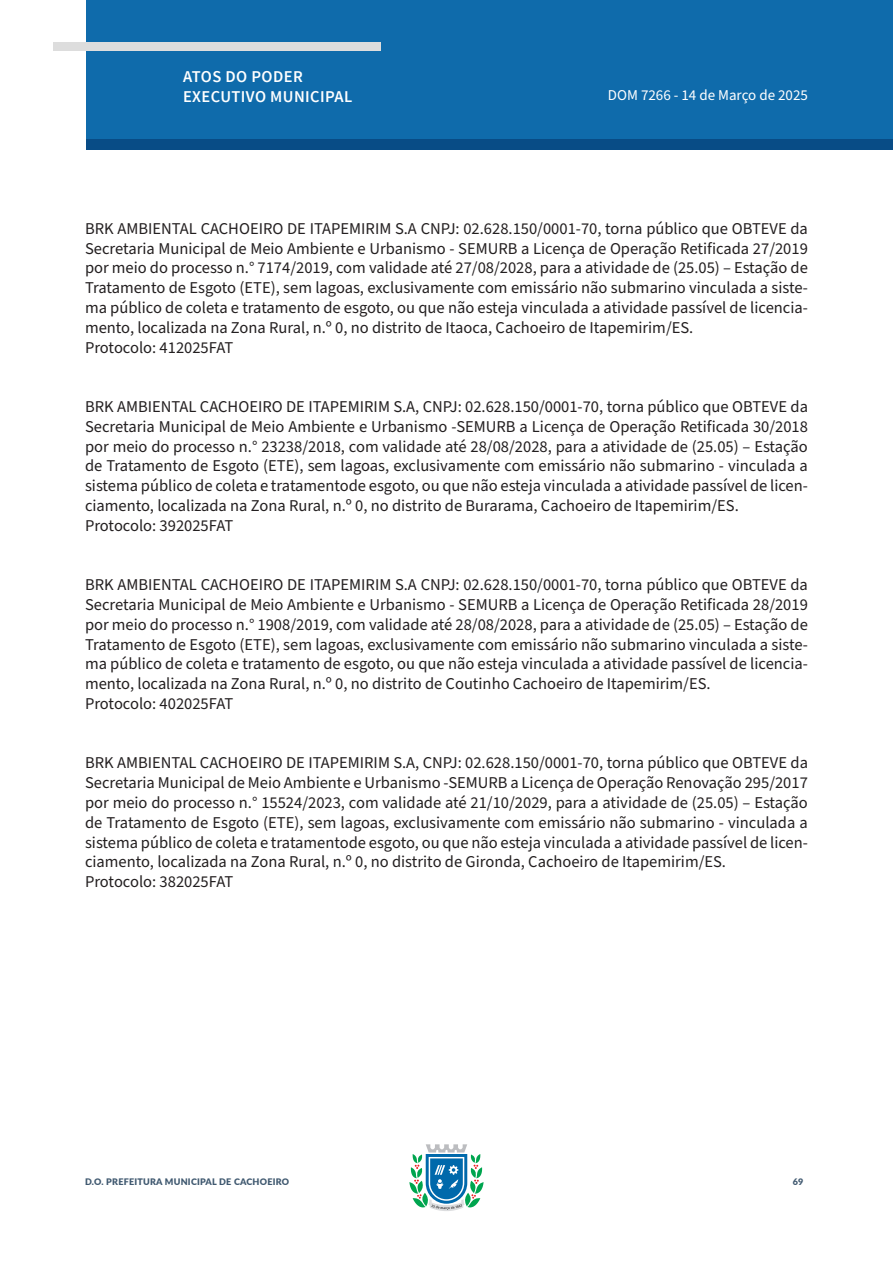
<style>
.page{position:relative;width:893px;height:1263px;background:#fff}
.page>*{position:absolute;margin:0;border:0;box-sizing:border-box;transform-origin:0 0}
.t1{font:16.5px/19.8px "Source Sans Pro";color:#231f20;text-align:justify}
.t2{font:600 16.5px/19.8px "Source Sans Pro";letter-spacing:.025em;color:#fff}
.t3{font:15px "Source Sans Pro";color:#fff}
.t4{font:900 9px "Lato";letter-spacing:.025em;color:#405970}
</style>
<div class="page">
<svg style="left:409px;top:1144px;width:75px;height:67px"></svg>
<div style="left:86px;top:0;width:807px;height:140px;background:#0f6bab"></div>
<div style="left:87px;top:140px;width:806px;height:10px;background:#084c86"></div>
<div style="left:53px;top:42px;width:328px;height:9px;background:#ddd"></div>
<p class="t2" style="left:183px;top:67px;width:171px">ATOS DO PODER<br>EXECUTIVO MUNICIPAL</p>
<p class="t3" style="left:608px;top:85px;width:202px">DOM 7266 - 14 de Março de 2025</p>
<p class="t1" style="left:85px;top:219px;width:724px">BRK AMBIENTAL CACHOEIRO DE ITAPEMIRIM S.A CNPJ: 02.628.150/0001-70, torna público que OBTEVE da Secretaria Municipal de Meio Ambiente e Urbanismo - SEMURB a Licença de Operação Retificada 27/2019 por meio do processo n.° 7174/2019, com validade até 27/08/2028, para a atividade de (25.05) – Estação de Tratamento de Esgoto (ETE), sem lagoas, exclusivamente com emissário não submarino vinculada a siste&shy;ma público de coleta e tratamento de esgoto, ou que não esteja vinculada a atividade passível de licencia&shy;mento, localizada na Zona Rural, n.º 0, no distrito de Itaoca, Cachoeiro de Itapemirim/ES.</p>
<p class="t1" style="left:85px;top:338px;width:150px">Protocolo: 412025FAT</p>
<p class="t1" style="left:85px;top:397px;width:724px">BRK AMBIENTAL CACHOEIRO DE ITAPEMIRIM S.A, CNPJ: 02.628.150/0001-70, torna público que OBTEVE da Secretaria Municipal de Meio Ambiente e Urbanismo -SEMURB a Licença de Operação Retificada 30/2018 por meio do processo n.° 23238/2018, com validade até 28/08/2028, para a atividade de (25.05) – Estação de Tratamento de Esgoto (ETE), sem lagoas, exclusivamente com emissário não submarino - vinculada a sistema público de coleta e tratamentode esgoto, ou que não esteja vinculada a atividade passível de licen&shy;ciamento, localizada na Zona Rural, n.º 0, no distrito de Burarama, Cachoeiro de Itapemirim/ES.</p>
<p class="t1" style="left:85px;top:516px;width:150px">Protocolo: 392025FAT</p>
<p class="t1" style="left:85px;top:575px;width:724px">BRK AMBIENTAL CACHOEIRO DE ITAPEMIRIM S.A CNPJ: 02.628.150/0001-70, torna público que OBTEVE da Secretaria Municipal de Meio Ambiente e Urbanismo - SEMURB a Licença de Operação Retificada 28/2019 por meio do processo n.° 1908/2019, com validade até 28/08/2028, para a atividade de (25.05) – Estação de Tratamento de Esgoto (ETE), sem lagoas, exclusivamente com emissário não submarino vinculada a siste&shy;ma público de coleta e tratamento de esgoto, ou que não esteja vinculada a atividade passível de licencia&shy;mento, localizada na Zona Rural, n.º 0, no distrito de Coutinho Cachoeiro de Itapemirim/ES.</p>
<p class="t1" style="left:85px;top:694px;width:150px">Protocolo: 402025FAT</p>
<p class="t1" style="left:85px;top:753px;width:724px">BRK AMBIENTAL CACHOEIRO DE ITAPEMIRIM S.A, CNPJ: 02.628.150/0001-70, torna público que OBTEVE da Secretaria Municipal de Meio Ambiente e Urbanismo -SEMURB a Licença de Operação Renovação 295/2017 por meio do processo n.° 15524/2023, com validade até 21/10/2029, para a atividade de (25.05) – Estação de Tratamento de Esgoto (ETE), sem lagoas, exclusivamente com emissário não submarino - vinculada a sistema público de coleta e tratamentode esgoto, ou que não esteja vinculada a atividade passível de licen&shy;ciamento, localizada na Zona Rural, n.º 0, no distrito de Gironda, Cachoeiro de Itapemirim/ES.</p>
<p class="t1" style="left:85px;top:872px;width:150px">Protocolo: 382025FAT</p>
<p class="t4" style="left:85px;top:1175px;width:206px">D.O. PREFEITURA MUNICIPAL DE CACHOEIRO</p>
<p class="t4" style="left:793px;top:1175px;width:12px">69</p>
</div>
